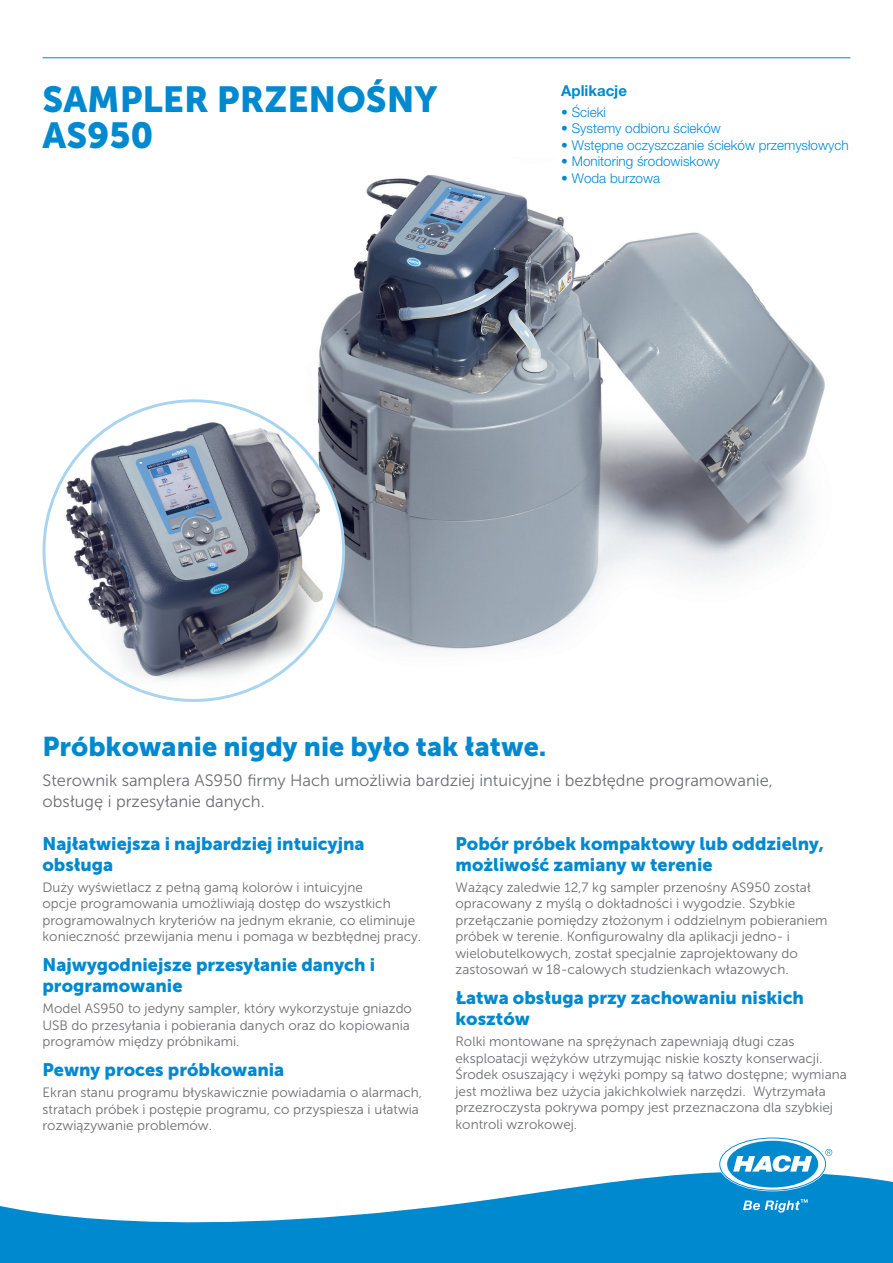
<style>
.page{position:relative;width:893px;height:1263px;background:#fff}
.page>*{position:absolute;margin:0;border:0;box-sizing:border-box;transform-origin:0 0}
.Head_1{font:36px/36px "Museo Sans 900";color:#0089cf}
.Head_2_USP{font:27px "Museo Sans 900";color:#0089cf}
.Head_2{font:18px/21px "Museo Sans 900";color:#0089cf}
.Text_1_USP{font:16.5px/21px "Museo Sans 300";color:#6c6d70}
.Head_3{font:700 15px "Helvetica Neue LTW1 G";color:#0089cf}
.Text_1_Gray{font:13.5px/16.5px "Museo Sans 300";color:#6c6d70}
.Text_1_Color{font:300 13.5px "Helvetica Neue LTW1 G";color:#0089cf}
</style>
<div class="page">
<hr style="left:43px;top:57px;width:807px;height:1px;background:#0089cf">
<svg style="left:0;top:1168px;width:893px;height:95px;fill:#0089cf"></svg>
<svg style="left:720px;top:1138px;width:112px;height:52px"></svg>
<svg style="left:743px;top:1199px;width:65px;height:13px"></svg>
<img style="left:318px;top:175px;width:507px;height:474px">
<svg style="left:44px;top:401px;width:300px;height:299px"></svg>
<img style="left:59px;top:412px;width:270px;height:277px">
<p class="Head_1" style="left:43px;top:81px;width:396px">SAMPLER PRZENOŚNY<br>AS950</p>
<p class="Head_3" style="left:561px;top:81px;width:67px">Aplikacje</p>
<p class="Text_1_Color" style="left:561px;top:104px;width:46px">• Ścieki</p>
<p class="Text_1_Color" style="left:561px;top:120px;width:161px">• Systemy odbioru ścieków</p>
<p class="Text_1_Color" style="left:561px;top:137px;width:289px">• Wstępne oczyszczanie ścieków przemysłowych</p>
<p class="Text_1_Color" style="left:561px;top:153px;width:160px">• Monitoring środowiskowy</p>
<p class="Text_1_Color" style="left:561px;top:170px;width:100px">• Woda burzowa</p>
<p class="Head_2_USP" style="left:43px;top:731px;width:505px">Próbkowanie nigdy nie było tak łatwe.</p>
<p class="Text_1_USP" style="left:43px;top:770px;width:732px">Sterownik samplera AS950 firmy Hach umożliwia bardziej intuicyjne i bezbłędne programowanie, obsługę i przesyłanie danych.</p>
<p class="Head_2" style="left:43px;top:833px;width:324px">Najłatwiejsza i najbardziej intuicyjna obsługa</p>
<p class="Text_1_Gray" style="left:43px;top:879px;width:380px">Duży wyświetlacz z pełną gamą kolorów i intuicyjne<br>opcje programowania umożliwiają dostęp do wszystkich programowalnych kryteriów na jednym ekranie, co eliminuje konieczność przewijania menu i pomaga w bezbłędnej pracy.</p>
<p class="Head_2" style="left:43px;top:954px;width:334px">Najwygodniejsze przesyłanie danych i programowanie</p>
<p class="Text_1_Gray" style="left:43px;top:1000px;width:371px">Model AS950 to jedyny sampler, który wykorzystuje gniazdo<br>USB do przesyłania i pobierania danych oraz do kopiowania programów między próbnikami.</p>
<p class="Head_2" style="left:43px;top:1059px;width:243px">Pewny proces próbkowania</p>
<p class="Text_1_Gray" style="left:43px;top:1085px;width:381px">Ekran stanu programu błyskawicznie powiadamia o alarmach, stratach próbek i postępie programu, co przyspiesza i ułatwia rozwiązywanie problemów.</p>
<p class="Head_2" style="left:455px;top:833px;width:370px">Pobór próbek kompaktowy lub oddzielny, możliwość zamiany w terenie</p>
<p class="Text_1_Gray" style="left:455px;top:879px;width:374px">Ważący zaledwie 12,7 kg sampler przenośny AS950 został opracowany z myślą o dokładności i wygodzie. Szybkie przełączanie pomiędzy złożonym i oddzielnym pobieraniem próbek w terenie. Konfigurowalny dla aplikacji jedno- i wielobutelkowych, został specjalnie zaprojektowany do zastosowań w 18-calowych studzienkach włazowych.</p>
<p class="Head_2" style="left:455px;top:987px;width:350px">Łatwa obsługa przy zachowaniu niskich kosztów</p>
<p class="Text_1_Gray" style="left:455px;top:1033px;width:393px">Rolki montowane na sprężynach zapewniają długi czas eksploatacji wężyków utrzymując niskie koszty konserwacji.<br>Środek osuszający i wężyki pompy są łatwo dostępne; wymiana jest możliwa bez użycia jakichkolwiek narzędzi. Wytrzymała przezroczysta pokrywa pompy jest przeznaczona dla szybkiej kontroli wzrokowej.</p>
</div>
